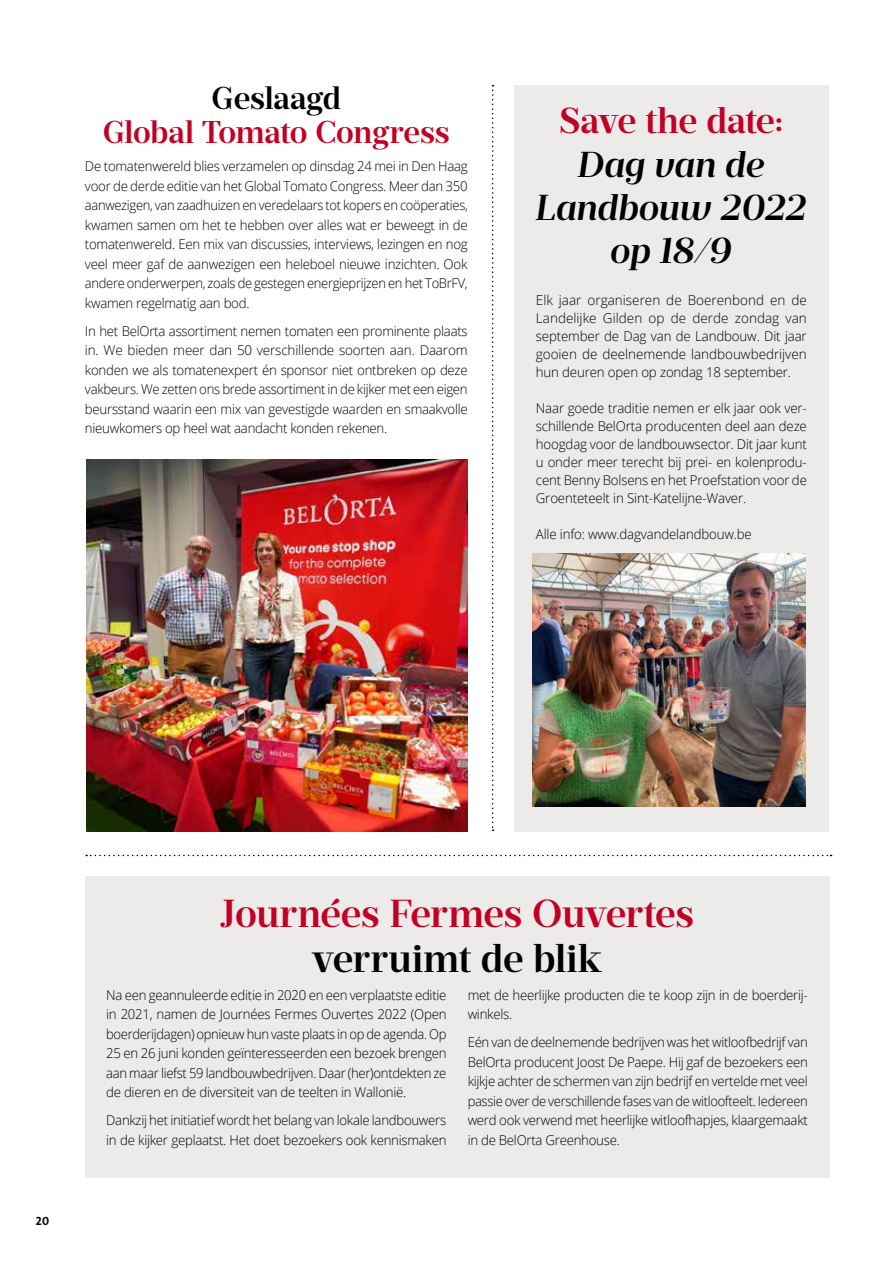
<style>
.page{position:relative;width:893px;height:1263px;background:#fff}
.page>*{position:absolute;margin:0;border:0;box-sizing:border-box;transform-origin:0 0}
.t1{font:600 39px "Prumo Deck";letter-spacing:-.005em;color:#c20023}
.t2{font:600 39px "Prumo Deck";letter-spacing:.005em;color:#000}
.t3{font:italic 600 36px/43.2px "Prumo Deck";letter-spacing:-.01em;color:#000;text-align:center}
.t4{font:600 36px "Prumo Deck";letter-spacing:-.015em;color:#c20023}
.t5{font:600 31.5px "Prumo Deck";letter-spacing:-.01em;color:#c20023}
.t6{font:600 31.5px "Prumo Deck";letter-spacing:-.005em;color:#000}
.t7{font:300 13.5px/19.5px "Open Sans";letter-spacing:-.02em;color:#000;text-align:justify}
.t8{font:12px "The Sans Bold Caps";color:#000}
</style>
<div class="page">
<div style="left:515px;top:85px;width:314px;height:746px;background:#ecebea"></div>
<svg style="left:86px;top:855px;width:746px;height:1px"></svg>
<svg style="left:492px;top:85px;width:2px;height:746px"></svg>
<img style="left:532px;top:553px;width:274px;height:254px">
<img style="left:86px;top:460px;width:382px;height:371px">
<div style="left:85px;top:876px;width:744px;height:302px;background:#ecebea"></div>
<h3 class="t6" style="left:212px;top:79px;width:131px">Geslaagd</h3>
<h3 class="t5" style="left:103px;top:113px;width:349px">Global Tomato Congress</h3>
<p class="t7" style="left:85px;top:156px;width:384px">De tomatenwereld blies verzamelen op dinsdag 24 mei in Den Haag voor de derde editie van het Global Tomato Congress. Meer dan 350 aanwezigen, van zaadhuizen en veredelaars tot kopers en coöperaties, kwamen samen om het te hebben over alles wat er beweegt in de tomatenwereld. Een mix van discussies, interviews, lezingen en nog veel meer gaf de aanwezigen een heleboel nieuwe inzichten. Ook andere onderwerpen, zoals de gestegen energieprijzen en het ToBrFV, kwamen regelmatig aan bod.</p>
<p class="t7" style="left:85px;top:321px;width:384px">In het BelOrta assortiment nemen tomaten een prominente plaats in. We bieden meer dan 50 verschillende soorten aan. Daarom konden we als tomatenexpert én sponsor niet ontbreken op deze vakbeurs. We zetten ons brede assortiment in de kijker met een eigen beursstand waarin een mix van gevestigde waarden en smaakvolle nieuwkomers op heel wat aandacht konden rekenen.</p>
<h2 class="t4" style="left:559px;top:99px;width:226px">Save the date:</h2>
<h2 class="t3" style="left:536px;top:144px;width:272px">Dag van de<br>Landbouw 2022 op 18/9</h2>
<p class="t7" style="left:536px;top:290px;width:273px;line-height:18px">Elk jaar organiseren de Boerenbond en de Landelijke Gilden op de derde zondag van september de Dag van de Landbouw. Dit jaar gooien de deelnemende landbouwbedrijven hun deuren open op zondag 18 september.</p>
<p class="t7" style="left:536px;top:398px;width:273px;line-height:18px">Naar goede traditie nemen er elk jaar ook ver&shy;schillende BelOrta producenten deel aan deze hoogdag voor de landbouwsector. Dit jaar kunt u onder meer terecht bij prei- en kolenprodu&shy;cent Benny Bolsens en het Proefstation voor de Groenteteelt in Sint-Katelijne-Waver.</p>
<p class="t7" style="left:536px;top:524px;width:217px">Alle info: www.dagvandelandbouw.be</p>
<p class="t8" style="left:36px;top:1211px;width:15px">20</p>
<h1 class="t1" style="left:220px;top:890px;width:476px">Journées Fermes Ouvertes</h1>
<h1 class="t2" style="left:312px;top:935px;width:291px">verruimt de blik</h1>
<p class="t7" style="left:106px;top:984px;width:342px">Na een geannuleerde editie in 2020 en een verplaatste editie in 2021, namen de Journées Fermes Ouvertes 2022 (Open boerderijdagen) opnieuw hun vaste plaats in op de agenda. Op 25 en 26 juni konden geïnteresseerden een bezoek brengen aan maar liefst 59 landbouwbedrijven. Daar (her)ontdekten ze de dieren en de diversiteit van de teelten in Wallonië.</p>
<p class="t7" style="left:106px;top:1110px;width:342px">Dankzij het initiatief wordt het belang van lokale landbouwers in de kijker geplaatst. Het doet bezoekers ook kennismaken</p>
<p class="t7" style="left:468px;top:984px;width:342px">met de heerlijke producten die te koop zijn in de boerderij&shy;winkels.</p>
<p class="t7" style="left:468px;top:1032px;width:342px">Eén van de deelnemende bedrijven was het witloofbedrijf van BelOrta producent Joost De Paepe. Hij gaf de bezoekers een kijkje achter de schermen van zijn bedrijf en vertelde met veel passie over de verschillende fases van de witloofteelt. Iedereen werd ook verwend met heerlijke witloofhapjes, klaargemaakt in de BelOrta Greenhouse.</p>
</div>
